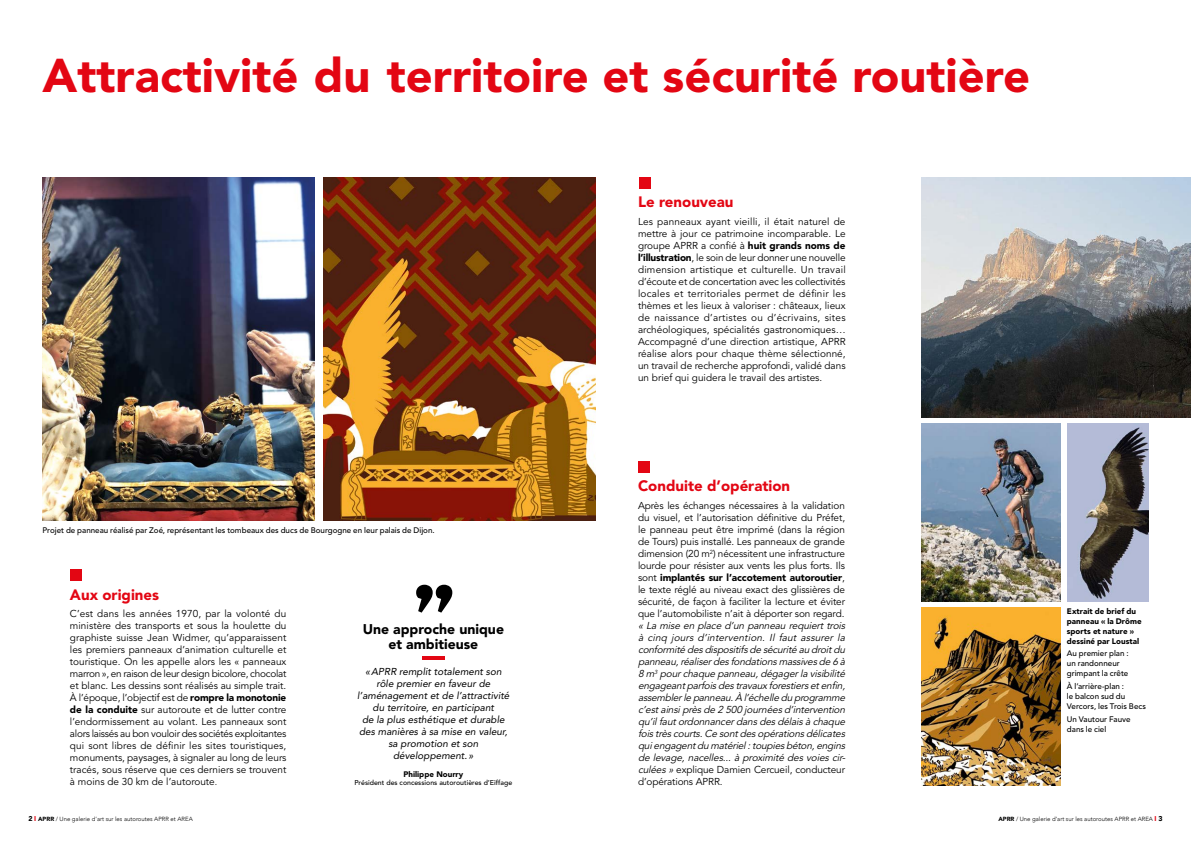
<style>
.page{position:relative;width:1191px;height:842px;background:#fff}
.page>*{position:absolute;margin:0;border:0;box-sizing:border-box;transform-origin:0 0}
.t1{font:900 47px "Avenir LT Std";color:#e30613}
.t2{font:900 15px "Avenir LT Std";color:#e30613}
.t3{font:900 14px/15px "Avenir LT Std";color:#000;text-align:center}
.t4{font:10px/12px "Avenir LT Std";color:#000;text-align:justify}
.t5{font:italic 10px/12px "Avenir LT Std";letter-spacing:-.015em;color:#000}
.t6{font:italic 10px/12px "Avenir LT Std";color:#000;text-align:center}
.t7{font:500 8px/10px "Avenir LT Std";color:#000}
.t8{font:900 8px/10px "Avenir LT Std";color:#000}
.t9{font:500 7px "Avenir LT Std";color:#000}
.t10{font:300 6px "Avenir";color:#000}
.s1{font-weight:900}
.s2{font-size:9px}
.s3{font-style:normal}
.s4{font-weight:900;font-size:7px}
.s5{font-weight:900;font-size:7px;color:#e30613}
</style>
<div class="page">
<img style="left:43px;top:177px;width:272px;height:343px">
<img style="left:323px;top:177px;width:272px;height:343px">
<img style="left:921px;top:178px;width:270px;height:240px">
<img style="left:921px;top:423px;width:139px;height:178px">
<img style="left:921px;top:607px;width:139px;height:178px">
<img style="left:1067px;top:423px;width:81px;height:178px">
<div style="left:638px;top:461px;width:12px;height:12px;background:#e30613"></div>
<div style="left:639px;top:177px;width:11px;height:12px;background:#e30613"></div>
<hr style="left:422px;top:656px;width:23px;height:4px;background:#e30613">
<svg style="left:416px;top:585px;width:36px;height:28px"></svg>
<div style="left:70px;top:570px;width:12px;height:11px;background:#e30613"></div>
<h1 class="t1" style="left:43px;top:47px;width:989px">Attractivité du territoire et sécurité routière</h1>
<p class="t7" style="left:43px;top:525px;width:393px">Projet de panneau réalisé par Zoé, représentant les tombeaux des ducs de Bourgogne en leur palais de Dijon.</p>
<h2 class="t2" style="left:70px;top:585px;width:91px">Aux origines</h2>
<p class="t4" style="left:70px;top:608px;width:218px">C’est dans les années 1970, par la volonté du ministère des transports et sous la houlette du graphiste suisse Jean Widmer, qu’apparaissent les premiers panneaux d’animation culturelle et touristique. On les appelle alors les « panneaux marron », en raison de leur design bicolore, chocolat et blanc. Les dessins sont réalisés au simple trait.<br>À l’époque, l’objectif est de <span class="s1">rompre la monotonie de la conduite</span> sur autoroute et de lutter contre l’endormissement au volant. Les panneaux sont alors laissés au bon vouloir des sociétés exploitantes qui sont libres de définir les sites touristiques, monuments, paysages, à signaler au long de leurs tracés, sous réserve que ces derniers se trouvent à moins de 30 km de l’autoroute<span class="s2">.</span></p>
<h3 class="t3" style="left:363px;top:621px;width:143px">Une approche unique et ambitieuse</h3>
<p class="t6" style="left:357px;top:665px;width:154px">«APRR remplit totalement son rôle premier en faveur de l’aménagement et de l’attractivité du territoire, en participant<br>de la plus esthétique et durable des manières à sa mise en valeur, sa promotion et son développement.»</p>
<p class="t8" style="left:403px;top:769px;width:61px">Philippe Nourry</p>
<p class="t9" style="left:354px;top:779px;width:159px">Président des concessions autoroutières d’Eiffage</p>
<h2 class="t2" style="left:638px;top:193px;width:97px">Le renouveau</h2>
<p class="t4" style="left:638px;top:215px;width:209px">Les panneaux ayant vieilli, il était naturel de mettre à jour ce patrimoine incomparable. Le groupe APRR a confié à <span class="s1">huit grands noms de l’illustration</span>, le soin de leur donner une nouvelle dimension artistique et culturelle. Un travail d’écoute et de concertation avec les collectivités locales et territoriales permet de définir les thèmes et les lieux à valoriser : châteaux, lieux de naissance d’artistes ou d’écrivains, sites archéologiques, spécialités gastronomiques… Accompagné d’une direction artistique, APRR réalise alors pour chaque thème sélectionné, un travail de recherche approfondi, validé dans un brief qui guidera le travail des artistes.</p>
<h2 class="t2" style="left:638px;top:477px;width:154px">Conduite d’opération</h2>
<p class="t4" style="left:638px;top:500px;width:209px">Après les échanges nécessaires à la validation du visuel, et l’autorisation définitive du Préfet, le panneau peut être imprimé (dans la région de Tours) puis installé. Les panneaux de grande dimension (20 m<sup>2</sup>) nécessitent une infrastructure lourde pour résister aux vents les plus forts. Ils sont <span class="s1">implantés sur l’accotement autoroutier</span>, le texte réglé au niveau exact des glissières de sécurité, de façon à faciliter la lecture et éviter que l’automobiliste n’ait à déporter son regard.</p>
<p class="t5" style="left:638px;top:620px;width:211px">« La mise en place d’un panneau requiert trois à cinq jours d’intervention. Il faut assurer la conformité desdispositifsde sécurité au droitdu panneau,réaliserdesfondationsmassivesde 6 à 8 m<sup>3</sup> pourchaque panneau,dégagerla visibilité engageantparfoisdestravauxforestiersetenfin, assemblerle panneau.À l’échelle du programme c’estainsiprèsde 2 500 journéesd’intervention qu’ilfautordonnancerdansdesdélaisà chaque foistrèscourts.Ce sontdesopérationsdélicates quiengagentdu matériel:toupiesbéton,engins de levage, nacelles... à proximité des voies cir&shy;culées»<span class="s3">explique Damien Cercueil, conducteur d’opérations APRR.</span></p>
<p class="t8" style="left:1067px;top:606px;width:76px">Extrait de brief du panneau « la Drôme sports et nature » dessiné par Loustal</p>
<p class="t7" style="left:1067px;top:649px;width:63px">Au premier plan : un randonneur grimpant la crête</p>
<p class="t7" style="left:1067px;top:682px;width:81px">À l’arrière-plan :<br>le balcon sud du<br>Vercors, les Trois Becs</p>
<p class="t7" style="left:1067px;top:714px;width:65px">Un Vautour Fauve dans le ciel</p>
<p class="t10" style="left:28px;top:815px;width:166px"><span class="s4">2</span> <span class="s5">I</span> <span class="s1">APRR</span> / Une galerie d’art sur les autoroutes APRR et AREA</p>
<p class="t10" style="left:998px;top:815px;width:166px"><span class="s1">APRR</span> / Une galerie d’art sur les autoroutes APRR et AREA <span class="s5">I</span> <span class="s4">3</span></p>
</div>
